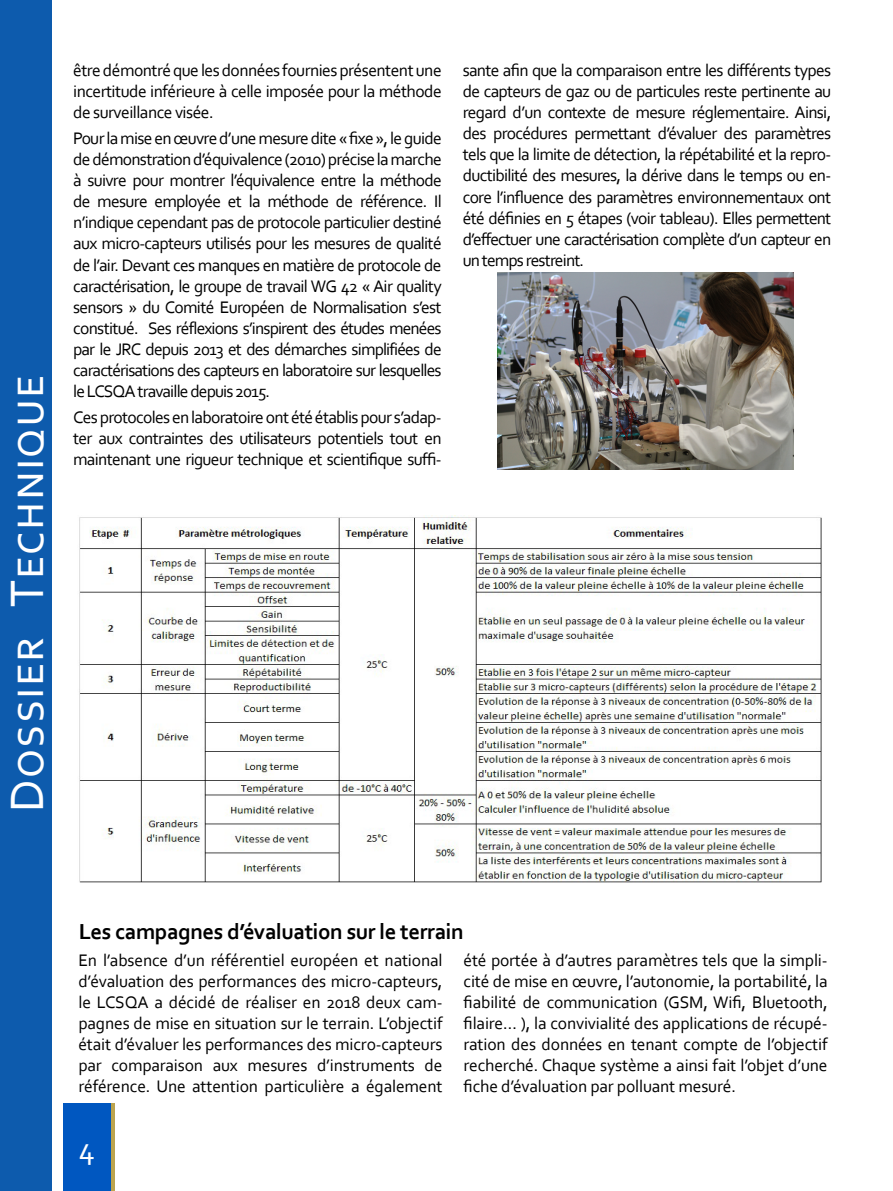
<style>
.page{position:relative;width:893px;height:1191px;background:#fff}
.page>*{position:absolute;margin:0;border:0;box-sizing:border-box;transform-origin:0 0}
.t1{font:49px "Corbel";letter-spacing:.02em;color:#fff}
.t2{font:31.5px "Corbel";color:#fff}
.t3{font:700 22.75px "Corbel";letter-spacing:-.02em;color:#000}
.t4{font:17.5px/21px "Corbel";letter-spacing:-.035em;color:#000;text-align:justify}
</style>
<div class="page">
<div style="left:110px;top:1102px;width:5px;height:89px;background:#bca44e"></div>
<div style="left:63px;top:1102px;width:47px;height:89px;background:#0057c0"></div>
<img style="left:79px;top:515px;width:743px;height:368px">
<img style="left:498px;top:273px;width:295px;height:197px">
<div style="left:0;top:0;width:52px;height:1191px;background:#0d5bad"></div>
<h1 class="t1" style="left:-4px;top:812px;width:439px;rotate:-90deg">Dossier Technique</h1>
<p class="t4" style="left:73px;top:60px;width:370px">être démontré que les données fournies présentent une incertitude inférieure à celle imposée pour la méthode de surveillance visée.</p>
<p class="t4" style="left:73px;top:128px;width:370px">Pour la mise en œuvre d’une mesure dite « fixe », le guide de démonstration d’équivalence (2010) précise la marche à suivre pour montrer l’équivalence entre la méthode de mesure employée et la méthode de référence. Il n’indique cependant pas de protocole particulier destiné aux micro-capteurs utilisés pour les mesures de qualité de l’air. Devant ces manques en matière de protocole de caractérisation, le groupe de travail WG 42 « Air quality sensors » du Comité Européen de Normalisation s’est constitué. Ses réflexions s’inspirent des études menées par le JRC depuis 2013 et des démarches simplifiées de caractérisations des capteurs en laboratoire sur lesquelles le LCSQA travaille depuis 2015.</p>
<p class="t4" style="left:73px;top:406px;width:370px">Ces protocoles en laboratoire ont été établis pour s’adap&shy;ter aux contraintes des utilisateurs potentiels tout en maintenant une rigueur technique et scientifique suffi-</p>
<p class="t4" style="left:463px;top:60px;width:370px">sante afin que la comparaison entre les différents types de capteurs de gaz ou de particules reste pertinente au regard d’un contexte de mesure réglementaire. Ainsi, des procédures permettant d’évaluer des paramètres tels que la limite de détection, la répétabilité et la repro&shy;ductibilité des mesures, la dérive dans le temps ou en&shy;core l’influence des paramètres environnementaux ont été définies en 5 étapes (voir tableau). Elles permettent d’effectuer une caractérisation complète d’un capteur en un temps restreint.</p>
<h3 class="t3" style="left:79px;top:917px;width:387px">Les campagnes d’évaluation sur le terrain</h3>
<p class="t4" style="left:78px;top:949px;width:366px">En l’absence d’un référentiel européen et national d’évaluation des performances des micro-capteurs, le LCSQA a décidé de réaliser en 2018 deux cam&shy;pagnes de mise en situation sur le terrain. L’objectif était d’évaluer les performances des micro-capteurs par comparaison aux mesures d’instruments de référence. Une attention particulière a également</p>
<p class="t4" style="left:464px;top:949px;width:366px">été portée à d’autres paramètres tels que la simpli&shy;cité de mise en œuvre, l’autonomie, la portabilité, la fiabilité de communication (GSM, Wifi, Bluetooth, filaire… ), la convivialité des applications de récupé&shy;ration des données en tenant compte de l’objectif recherché. Chaque système a ainsi fait l’objet d’une fiche d’évaluation par polluant mesuré.</p>
<h2 class="t2" style="left:79px;top:1128px;width:18px">4</h2>
</div>
